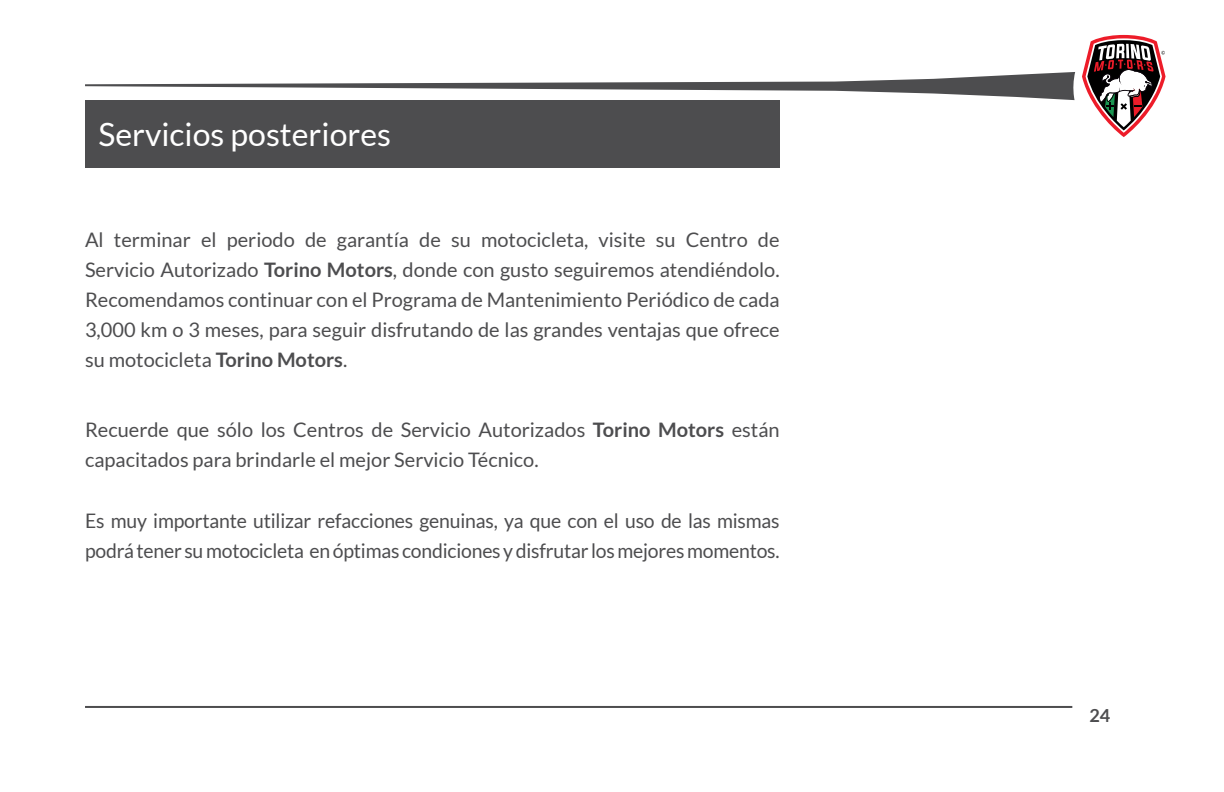
<style>
.page{position:relative;width:1224px;height:792px;background:#fff}
.page>*{position:absolute;margin:0;border:0;box-sizing:border-box;transform-origin:0 0}
.t1{font:32px "Lato";color:#fff}
.t2{font:20px/30px "Lato";color:#4d4d4f}
.t3{font:700 18px "Lato";color:#4d4d4f}
.s1{font-weight:700}
</style>
<div class="page">
<svg style="left:1082px;top:35px;width:84px;height:102px"></svg>
<hr style="left:85px;top:706px;width:987px;height:2px;background:#4d4d4f">
<svg style="left:85px;top:72px;width:990px;height:28px"></svg>
<div style="left:85px;top:100px;width:695px;height:67px;background:#4d4d4f"></div>
<h1 class="t1" style="left:98px;top:117px;width:294px">Servicios posteriores</h1>
<p class="t2" style="left:85px;top:224px;width:696px;text-align:justify">Al terminar el periodo de garantía de su motocicleta, visite su Centro de Servicio Autorizado <span class="s1">Torino Motors</span>, donde con gusto seguiremos atendiéndolo.<br>Recomendamos continuar con el Programa de Mantenimiento Periódico de cada 3,000 km o 3 meses, para seguir disfrutando de las grandes ventajas que ofrece su motocicleta <span class="s1">Torino Motors</span>.</p>
<p class="t2" style="left:85px;top:415px;width:696px">Recuerde que sólo los Centros de Servicio Autorizados <span class="s1">Torino Motors</span> están capacitados para brindarle el mejor Servicio Técnico.</p>
<p class="t2" style="left:85px;top:506px;width:696px">Es muy importante utilizar refacciones genuinas, ya que con el uso de las mismas podrá tener su motocicleta en óptimas condiciones y disfrutar los mejores momentos.</p>
<p class="t3" style="left:1089px;top:706px;width:22px">24</p>
</div>
